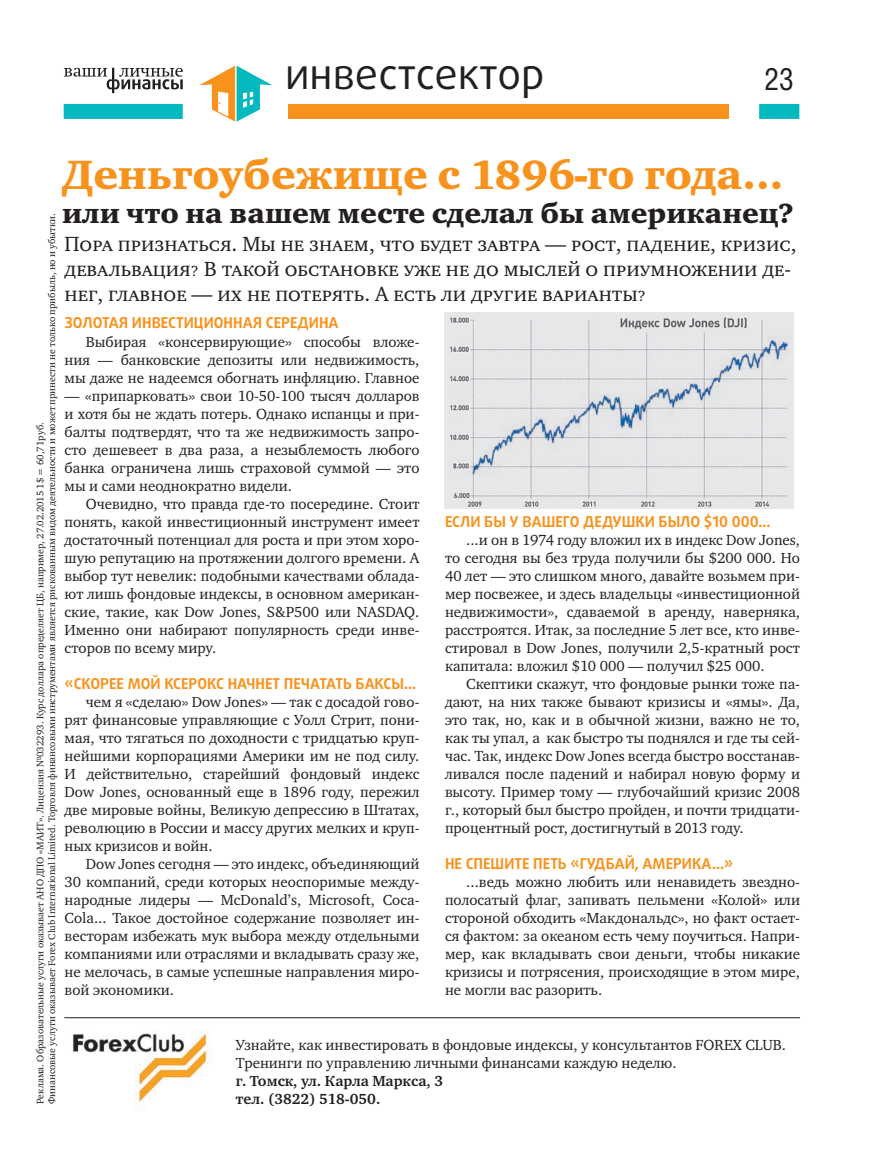
<style>
.page{position:relative;width:869px;height:1167px;background:#fff}
.page>*{position:absolute;margin:0;border:0;box-sizing:border-box;transform-origin:0 0}
.t1{font:42px "Charter Black C";color:#f7931d}
.t2{font:42px "Daxline Pro";color:#231f20}
.t3{font:30.6px "Helios Cond C";color:#231f20}
.t4{font:28.5px "Charter Black C";color:#231f20}
.t5{font:21px/25.2px "Charter SCC";color:#231f20}
.t6{font:15px/18px "Charter C";color:#231f20;text-align:justify}
.t7{font:700 15px "Daxline Pro";letter-spacing:.055em;color:#f7931d}
.t8{font:700 15px "Charter C";color:#231f20}
.t9{font:9.75px/11.7px "Charter C";color:#231f20}
</style>
<div class="page">
<svg style="left:199px;top:66px;width:73px;height:56px"></svg>
<svg style="left:64px;top:68px;width:119px;height:25px"></svg>
<div style="left:64px;top:104px;width:119px;height:15px;background:#03b9bd"></div>
<div style="left:759px;top:104px;width:40px;height:15px;background:#03b9bd"></div>
<div style="left:288px;top:104px;width:441px;height:15px;background:#f7931d"></div>
<img style="left:65px;top:1018px;width:149px;height:85px">
<hr style="left:64px;top:1017px;width:736px;height:1px;background:#231f20">
<img style="left:445px;top:313px;width:349px;height:195px">
<h1 class="t2" style="left:285px;top:47px;width:261px">инвестсектор</h1>
<h2 class="t3" style="left:764px;top:60px;width:31px">23</h2>
<h1 class="t1" style="left:62px;top:151px;width:722px">Деньгоубежище с 1896-го года...</h1>
<h3 class="t4" style="left:62px;top:197px;width:733px">или что на вашем месте сделал бы американец?</h3>
<h3 class="t5" style="left:65px;top:231px;width:733px">Пора признаться. Мы не знаем, что будет завтра — рост, падение, кризис, девальвация? В такой обстановке уже не до мыслей о приумножении де&shy;нег, главное — их не потерять. А есть ли другие варианты?</h3>
<p class="t7" style="left:65px;top:313px;width:78px">Золота я инв</p>
<p class="t7" style="left:161px;top:313px;width:74px">естиционна</p>
<p class="t7" style="left:253px;top:313px;width:56px">я середина</p>
<p class="t6" style="left:65px;top:332px;width:356px;text-indent:21px">Выбирая «консервирующие» способы вложе&shy;ния — банковские депозиты или недвижимость, мы даже не надеемся обогнать инфляцию. Главное</p>
<p class="t6" style="left:65px;top:386px;width:356px">— «припарковать» свои 10-50-100 тысяч долларов и хотя бы не ждать потерь. Однако испанцы и при&shy;балты подтвердят, что та же недвижимость запро&shy;сто дешевеет в два раза, а незыблемость любого банка ограничена лишь страховой суммой — это мы и сами неоднократно видели.</p>
<p class="t6" style="left:65px;top:494px;width:356px;text-indent:21px">Очевидно, что правда где-то посередине. Стоит понять, какой инвестиционный инструмент имеет достаточный потенциал для роста и при этом хоро&shy;шую репутацию на протяжении долгого времени. А выбор тут невелик: подобными качествами облада&shy;ют лишь фондовые индексы, в основном американ&shy;ские, такие, как Dow Jones, S&amp;P500 или NASDAQ.<br>Именно они набирают популярность среди инве&shy;сторов по всему миру.</p>
<p class="t7" style="left:65px;top:673px;width:173px">«Скорее мой ксерокс начн</p>
<p class="t7" style="left:265px;top:673px;width:45px">ет печатат</p>
<p class="t7" style="left:343px;top:673px;width:75px">ь баксы...</p>
<p class="t6" style="left:65px;top:692px;width:356px;text-indent:21px">чем я «сделаю» Dow Jones» — так с досадой гово&shy;рят финансовые управляющие с Уолл Стрит, пони&shy;мая, что тягаться по доходности с тридцатью круп&shy;нейшими корпорациями Америки им не под силу.<br>И действительно, старейший фондовый индекс Dow Jones, основанный еще в 1896 году, пережил две мировые войны, Великую депрессию в Штатах, революцию в России и массу других мелких и круп&shy;ных кризисов и войн.</p>
<p class="t6" style="left:65px;top:854px;width:356px;text-indent:21px">Dow Jones сегодня — это индекс, объединяющий 30 компаний, среди которых неоспоримые между&shy;народные лидеры — McDonald’s, Microsoft, Coca-Cola... Такое достойное содержание позволяет ин&shy;весторам избежать мук выбора между отдельными компаниями или отраслями и вкладывать сразу же, не мелочась, в самые успешные направления миро&shy;вой экономики.</p>
<p class="t9" style="left:34px;top:1103px;width:892px;rotate:-90deg">Реклама. Образовательные услуги оказывает АНО ДПО «МАИТ». Лицензия №032293. Курс доллара определяет ЦБ, например, 27.02.2015 1$ = 60,71руб.<br>Финансовые услуги оказывает Forex Club International Limited. Торговля финансовыми инструментами является рискованным видом деятельности и может принести не только прибыль, но и убытки.</p>
<p class="t7" style="left:445px;top:511px;width:327px">Если бы у вашего дедушки было $10 000...</p>
<p class="t6" style="left:445px;top:530px;width:357px;text-indent:21px">...и он в 1974 году вложил их в индекс Dow Jones, то сегодня вы без труда получили бы $200 000. Но 40 лет — это слишком много, давайте возьмем при&shy;мер посвежее, и здесь владельцы «инвестиционной недвижимости», сдаваемой в аренду, наверняка, расстроятся. Итак, за последние 5 лет все, кто инве&shy;стировал в Dow Jones, получили 2,5-кратный рост капитала: вложил $10 000 — получил $25 000.</p>
<p class="t6" style="left:445px;top:674px;width:357px;text-indent:21px">Скептики скажут, что фондовые рынки тоже па&shy;дают, на них также бывают кризисы и «ямы». Да, это так, но, как и в обычной жизни, важно не то, как ты упал, а как быстро ты поднялся и где ты сей&shy;час. Так, индекс Dow Jones всегда быстро восстанав&shy;ливался после падений и набирал новую форму и высоту. Пример тому — глубочайший кризис 2008 г., который был быстро пройден, и почти тридцати&shy;процентный рост, достигнутый в 2013 году.</p>
<p class="t7" style="left:445px;top:853px;width:239px">Не спешите петь «Гудбай, Америка</p>
<p class="t7" style="left:712px;top:853px;width:23px">...»</p>
<p class="t6" style="left:445px;top:872px;width:357px;text-indent:21px">...ведь можно любить или ненавидеть звездно&shy;полосатый флаг, запивать пельмени «Колой» или стороной обходить «Макдональдс», но факт остает&shy;ся фактом: за океаном есть чему поучиться. Напри&shy;мер, как вкладывать свои деньги, чтобы никакие кризисы и потрясения, происходящие в этом мире, не могли вас разорить.</p>
<p class="t6" style="left:236px;top:1036px;width:552px">Узнайте, как инвестировать в фондовые индексы, у консультантов FOREX CLUB.<br>Тренинги по управлению личными финансами каждую неделю.</p>
<p class="t8" style="left:236px;top:1072px;width:209px">г. Томск, ул. Карла Маркса, 3</p>
<p class="t8" style="left:236px;top:1090px;width:146px">тел. (3822) 518-050.</p>
</div>
